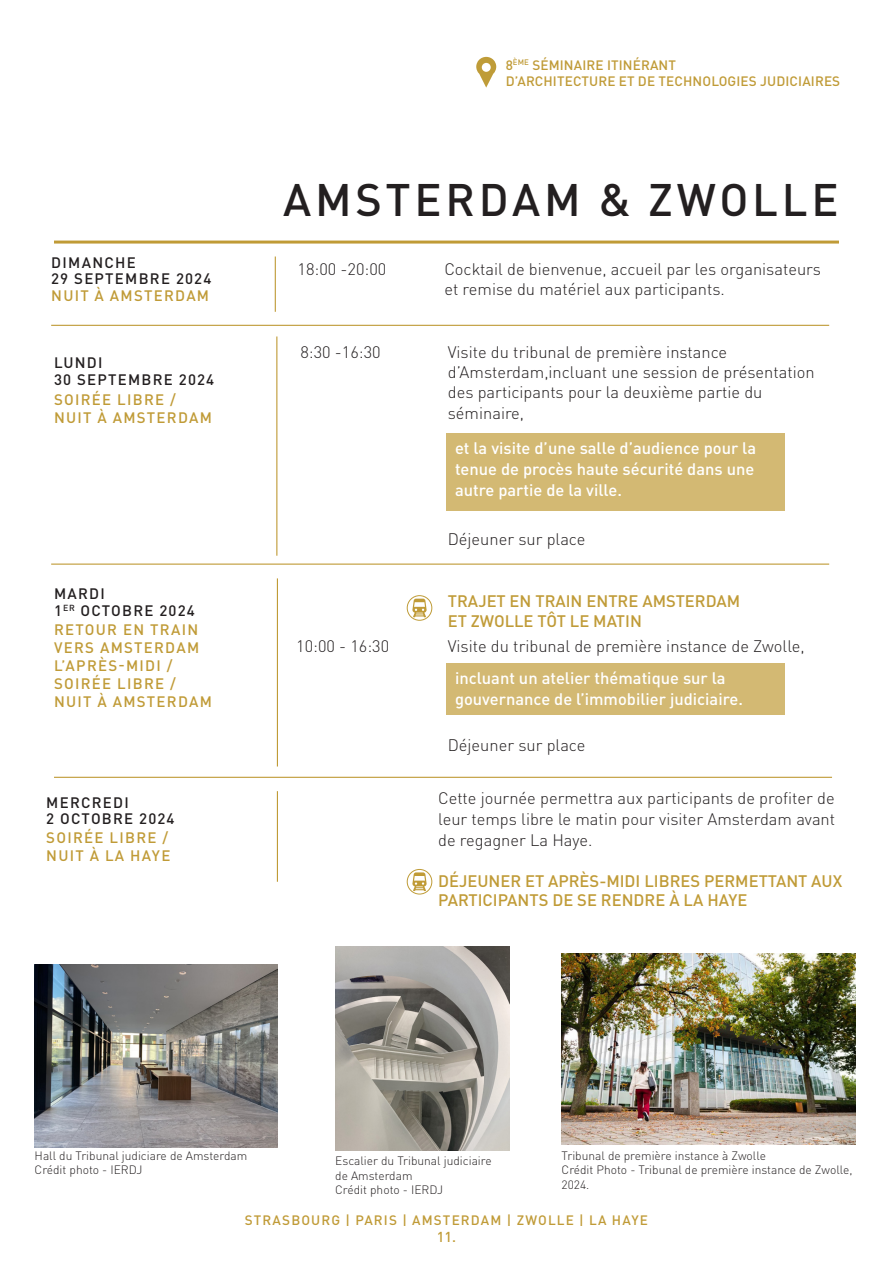
<style>
.page{position:relative;width:893px;height:1263px;background:#fff}
.page>*{position:absolute;margin:0;border:0;box-sizing:border-box;transform-origin:0 0}
.t1{font:500 45px "DINOT";letter-spacing:.085em;color:#231f20}
.t2{font:300 16.5px/20.2px "DINOT";color:#231f20}
.t3{font:500 16.5px/21px "DINOT";color:#fff}
.t4{font:500 16.5px/19.8px "DINOT";color:#c09b37}
.t5{font:500 15px "DINOT";letter-spacing:.085em;color:#c09b37}
.t6{font:500 15px "DINOT";letter-spacing:.085em;color:#231f20}
.t7{font:500 14.25px "DINOT";color:#c09b37}
.t8{font:500 13.5px "DINOT";letter-spacing:.01em;color:#c09b37}
.t9{font:500 13.5px "DINOT";letter-spacing:.085em;color:#c09b37}
.t10{font:300 12px/14.4px "DINOT";color:#231f20}
</style>
<div class="page">
<hr style="left:54px;top:241px;width:785px;height:3px;background:#c09b37">
<svg style="left:476px;top:57px;width:20px;height:31px"></svg>
<div style="left:482px;top:63px;width:9px;height:9px;background:#fff;border-radius:50%"></div>
<hr style="left:275px;top:256px;width:1px;height:56px;background:#c09b37">
<div style="left:446px;top:433px;width:338px;height:78px;background:#d3b973"></div>
<hr style="left:51px;top:325px;width:778px;height:1px;background:#c09b37">
<hr style="left:276px;top:336px;width:1px;height:220px;background:#c09b37">
<hr style="left:51px;top:563px;width:778px;height:2px;background:#c09b37">
<hr style="left:277px;top:578px;width:1px;height:188px;background:#c09b37">
<hr style="left:54px;top:777px;width:778px;height:1px;background:#c09b37">
<hr style="left:277px;top:791px;width:1px;height:91px;background:#c09b37">
<div style="left:407px;top:595px;width:25px;height:26px;border:1px solid #bf9c38;border-radius:50%"></div>
<svg style="left:412px;top:599px;width:15px;height:18px"></svg>
<div style="left:446px;top:663px;width:338px;height:52px;background:#d3b973"></div>
<img style="left:35px;top:964px;width:243px;height:183px">
<img style="left:335px;top:946px;width:175px;height:205px">
<img style="left:562px;top:954px;width:294px;height:191px">
<div style="left:407px;top:869px;width:25px;height:25px;border:1px solid #bf9c38;border-radius:50%"></div>
<svg style="left:412px;top:872px;width:15px;height:19px"></svg>
<p class="t8" style="left:506px;top:55px;width:172px">8<sup>ÈME</sup> SÉMINAIRE ITINÉRANT</p>
<p class="t8" style="left:506px;top:71px;width:336px">D’ARCHITECTURE ET DE TECHNOLOGIES JUDICIAIRES</p>
<p class="t6" style="left:51px;top:251px;width:86px">DIMANCHE</p>
<p class="t6" style="left:51px;top:267px;width:162px">29 SEPTEMBRE 2024</p>
<p class="t5" style="left:51px;top:284px;width:159px">NUIT À AMSTERDAM</p>
<p class="t6" style="left:54px;top:351px;width:50px">LUNDI</p>
<p class="t6" style="left:54px;top:368px;width:162px">30 SEPTEMBRE 2024</p>
<p class="t5" style="left:54px;top:388px;width:123px">SOIRÉE LIBRE /</p>
<p class="t5" style="left:54px;top:406px;width:159px">NUIT À AMSTERDAM</p>
<p class="t6" style="left:54px;top:582px;width:52px">MARDI</p>
<p class="t6" style="left:54px;top:598px;width:142px">1<sup>ER</sup> OCTOBRE 2024</p>
<p class="t5" style="left:54px;top:618px;width:146px">RETOUR EN TRAIN</p>
<p class="t5" style="left:54px;top:636px;width:147px">VERS AMSTERDAM</p>
<p class="t5" style="left:54px;top:654px;width:120px">L’APRÈS-MIDI /</p>
<p class="t5" style="left:54px;top:672px;width:123px">SOIRÉE LIBRE /</p>
<p class="t5" style="left:54px;top:690px;width:159px">NUIT À AMSTERDAM</p>
<p class="t6" style="left:46px;top:791px;width:84px">MERCREDI</p>
<p class="t6" style="left:46px;top:807px;width:130px">2 OCTOBRE 2024</p>
<p class="t5" style="left:46px;top:826px;width:123px">SOIRÉE LIBRE /</p>
<p class="t5" style="left:46px;top:844px;width:126px">NUIT À LA HAYE</p>
<p class="t1" style="left:283px;top:164px;width:557px">AMSTERDAM &amp; ZWOLLE</p>
<p class="t2" style="left:298px;top:258px;width:90px">18:00 -20:00</p>
<p class="t2" style="left:444px;top:258px;width:378px;line-height:19.8px">Cocktail de bienvenue, accueil par les organisateurs et remise du matériel aux participants.</p>
<p class="t2" style="left:300px;top:341px;width:82px">8:30 -16:30</p>
<p class="t2" style="left:448px;top:341px;width:368px">Visite du tribunal de première instance d’Amsterdam,incluant une session de présentation des participants pour la deuxième partie du séminaire,</p>
<p class="t3" style="left:455px;top:437px;width:303px">et la visite d’une salle d’audience pour la</p>
<p class="t3" style="left:455px;top:458px;width:301px">tenue de procès haute sécurité dans une</p>
<p class="t3" style="left:455px;top:479px;width:168px">autre partie de la ville.</p>
<p class="t2" style="left:448px;top:528px;width:139px">Déjeuner sur place</p>
<p class="t4" style="left:448px;top:590px;width:294px">TRAJET EN TRAIN ENTRE AMSTERDAM</p>
<p class="t4" style="left:448px;top:610px;width:196px">ET ZWOLLE TÔT LE MATIN</p>
<p class="t2" style="left:296px;top:634px;width:94px">10:00 - 16:30</p>
<p class="t2" style="left:448px;top:634px;width:359px">Visite du tribunal de première instance de Zwolle,</p>
<p class="t3" style="left:455px;top:667px;width:289px">incluant un atelier thématique sur la gouvernance de l’immobilier judiciaire.</p>
<p class="t2" style="left:448px;top:733px;width:139px">Déjeuner sur place</p>
<p class="t2" style="left:438px;top:787px;width:398px">Cette journée permettra aux participants de profiter de</p>
<p class="t2" style="left:438px;top:808px;width:399px">leur temps libre le matin pour visiter Amsterdam avant</p>
<p class="t2" style="left:438px;top:829px;width:156px">de regagner La Haye.</p>
<p class="t4" style="left:438px;top:870px;width:406px">DÉJEUNER ET APRÈS-MIDI LIBRES PERMETTANT AUX<br>PARTICIPANTS DE SE RENDRE À LA HAYE</p>
<p class="t10" style="left:35px;top:1148px;width:214px">Hall du Tribunal judiciare de Amsterdam</p>
<p class="t10" style="left:35px;top:1162px;width:109px">Crédit photo - IERDJ</p>
<p class="t10" style="left:335px;top:1153px;width:158px">Escalier du Tribunal judiciaire</p>
<p class="t10" style="left:335px;top:1167px;width:79px">de Amsterdam</p>
<p class="t10" style="left:335px;top:1182px;width:109px">Crédit photo - IERDJ</p>
<p class="t10" style="left:562px;top:1148px;width:206px">Tribunal de première instance à Zwolle</p>
<p class="t10" style="left:562px;top:1162px;width:292px">Crédit Photo - Tribunal de première instance de Zwolle,<br>2024.</p>
<p class="t9" style="left:245px;top:1209px;width:405px">STRASBOURG | PARIS | AMSTERDAM | ZWOLLE | LA HAYE</p>
<p class="t7" style="left:437px;top:1226px;width:21px">11.</p>
</div>
